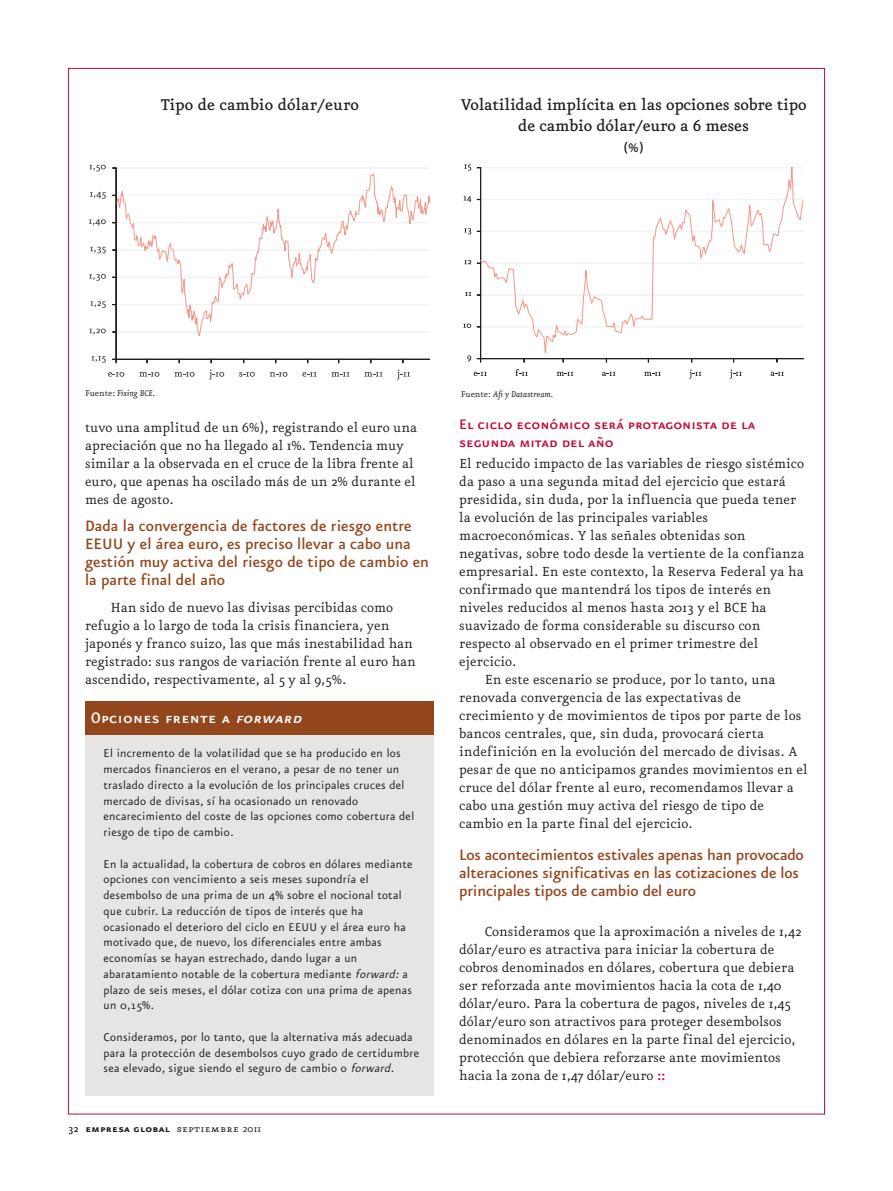
<style>
.page{position:relative;width:893px;height:1191px;background:#fff}
.page>*{position:absolute;margin:0;border:0;box-sizing:border-box;transform-origin:0 0}
.t1{font:500 18.75px/21px "Eureka";letter-spacing:-.01em;color:#231f20;text-align:center}
.t2{font:500 18px/18px "Eureka Sans";letter-spacing:-.01em;color:#93461c}
.t3{font:18px "Eureka Sans Medium Caps";letter-spacing:.02em;color:#fff}
.t4{font:16.5px/18px "Eureka Sans Medium Caps";color:#c40a3c}
.t5{font:15.75px/18px "Eureka";letter-spacing:.005em;color:#231f20}
.t6{font:500 15px "Eureka";color:#231f20}
.t7{font:13.5px/15.8px "Eureka Sans";letter-spacing:.02em;color:#231f20}
.t8{font:12px "Eureka Sans Bold Caps";letter-spacing:.025em;color:#231f20}
.t9{font:italic 10.2px "Eureka";color:#231f20}
.s1{font-style:normal}
.s2{font-style:italic}
.s3{font-family:"Eureka";font-weight:500}
.s4{font-family:"Eureka Small Caps"}
.s5{font-family:"Eureka"}
.s6{font-family:"Eureka Sans";font-weight:700;color:#c40a3c}
</style>
<div class="page">
<div style="left:85px;top:734px;width:349px;height:361px;background:#e6e5e4"></div>
<svg style="left:481px;top:167px;width:323px;height:160px"></svg>
<div style="left:480px;top:167px;width:1px;height:192px;border:1px solid #231f20"></div>
<div style="left:480px;top:358px;width:324px;height:1px;border:1px solid #231f20"></div>
<svg style="left:467px;top:355px;width:4px;height:7px"></svg>
<svg style="left:463px;top:323px;width:8px;height:5px"></svg>
<svg style="left:465px;top:292px;width:6px;height:4px"></svg>
<svg style="left:464px;top:260px;width:7px;height:4px"></svg>
<svg style="left:464px;top:228px;width:7px;height:6px"></svg>
<svg style="left:464px;top:196px;width:7px;height:6px"></svg>
<svg style="left:464px;top:165px;width:7px;height:6px"></svg>
<svg style="left:474px;top:372px;width:13px;height:4px"></svg>
<svg style="left:515px;top:369px;width:13px;height:7px"></svg>
<svg style="left:557px;top:372px;width:16px;height:4px"></svg>
<svg style="left:602px;top:372px;width:13px;height:4px"></svg>
<svg style="left:644px;top:372px;width:17px;height:4px"></svg>
<svg style="left:689px;top:369px;width:12px;height:10px"></svg>
<svg style="left:730px;top:369px;width:12px;height:10px"></svg>
<svg style="left:771px;top:372px;width:13px;height:4px"></svg>
<svg style="left:479px;top:186px;width:246px;height:177px"></svg>
<svg style="left:722px;top:166px;width:82px;height:90px"></svg>
<div style="left:116px;top:168px;width:1px;height:191px;border:1px solid #231f20"></div>
<div style="left:116px;top:359px;width:313px;height:1px;border:1px solid #231f20"></div>
<svg style="left:92px;top:356px;width:14px;height:7px"></svg>
<svg style="left:89px;top:328px;width:17px;height:7px"></svg>
<svg style="left:90px;top:301px;width:16px;height:7px"></svg>
<svg style="left:89px;top:274px;width:17px;height:7px"></svg>
<svg style="left:90px;top:247px;width:16px;height:6px"></svg>
<svg style="left:89px;top:219px;width:17px;height:7px"></svg>
<svg style="left:90px;top:192px;width:16px;height:7px"></svg>
<svg style="left:89px;top:165px;width:17px;height:6px"></svg>
<svg style="left:108px;top:372px;width:16px;height:5px"></svg>
<svg style="left:139px;top:372px;width:20px;height:5px"></svg>
<svg style="left:174px;top:372px;width:21px;height:5px"></svg>
<svg style="left:209px;top:369px;width:15px;height:10px"></svg>
<svg style="left:239px;top:372px;width:16px;height:5px"></svg>
<svg style="left:270px;top:372px;width:17px;height:5px"></svg>
<svg style="left:302px;top:372px;width:14px;height:5px"></svg>
<svg style="left:331px;top:372px;width:18px;height:4px"></svg>
<svg style="left:364px;top:372px;width:18px;height:4px"></svg>
<svg style="left:397px;top:369px;width:13px;height:10px"></svg>
<svg style="left:112px;top:168px;width:319px;height:171px"></svg>
<div style="left:85px;top:701px;width:349px;height:34px;background:#93461c"></div>
<p class="t1" style="left:161px;top:95px;width:200px">Tipo de cambio dólar/euro</p>
<p class="t1" style="left:461px;top:95px;width:347px">Volatilidad implícita en las opciones sobre tipo de cambio dólar/euro a 6 meses</p>
<p class="t6" style="left:623px;top:141px;width:22px">(%)</p>
<p class="t9" style="left:85px;top:388px;width:72px"><span class="s1">Fuente:</span> Fixing BCE.</p>
<p class="t9" style="left:461px;top:389px;width:94px"><span class="s1">Fuente:</span> Afi y Datastream.</p>
<p class="t5" style="left:85px;top:419px;width:334px">tuvo una amplitud de un 6%), registrando el euro una apreciación que no ha llegado al 1%. Tendencia muy similar a la observada en el cruce de la libra frente al euro, que apenas ha oscilado más de un 2% durante el mes de agosto.</p>
<p class="t2" style="left:85px;top:516px;width:345px">Dada la convergencia de factores de riesgo entre EEUU y el área euro, es preciso llevar a cabo una gestión muy activa del riesgo de tipo de cambio en la parte final del año</p>
<p class="t5" style="left:85px;top:599px;width:332px;text-indent:26px">Han sido de nuevo las divisas percibidas como refugio a lo largo de toda la crisis financiera, yen japonés y franco suizo, las que más inestabilidad han registrado: sus rangos de variación frente al euro han ascendido, respectivamente, al 5 y al 9,5%.</p>
<p class="t3" style="left:91px;top:706px;width:215px">Opciones frente a <span class="s2">forward</span></p>
<p class="t7" style="left:104px;top:746px;width:312px">El incremento de la volatilidad que se ha producido en los mercados financieros en el verano, a pesar de no tener un traslado directo a la evolución de los principales cruces del mercado de divisas, sí ha ocasionado un renovado encarecimiento del coste de las opciones como cobertura del riesgo de tipo de cambio.</p>
<p class="t7" style="left:104px;top:856px;width:310px">En la actualidad, la cobertura de cobros en dólares mediante opciones con vencimiento a seis meses supondría el desembolso de una prima de un 4% sobre el nocional total que cubrir. La reducción de tipos de interés que ha ocasionado el deterioro del ciclo en EEUU y el área euro ha motivado que, de nuevo, los diferenciales entre ambas economías se hayan estrechado, dando lugar a un abaratamiento notable de la cobertura mediante <span class="s2">forward:</span>a plazo de seis meses, el dólar cotiza con una prima de apenas un 0,15%.</p>
<p class="t7" style="left:104px;top:1029px;width:317px">Consideramos, por lo tanto, que la alternativa más adecuada para la protección de desembolsos cuyo grado de certidumbre sea elevado, sigue siendo el seguro de cambio o <span class="s2">forward.</span></p>
<p class="t8" style="left:68px;top:1122px;width:195px"><span class="s3">32</span> empresa global <span class="s4">septiembre</span> <span class="s5">2011</span></p>
<p class="t4" style="left:459px;top:414px;width:297px">El ciclo económico será protagonista de la segunda mitad del año</p>
<p class="t5" style="left:459px;top:455px;width:346px">El reducido impacto de las variables de riesgo sistémico</p>
<p class="t5" style="left:459px;top:473px;width:328px">da paso a una segunda mitad del ejercicio que estará</p>
<p class="t5" style="left:459px;top:491px;width:339px">presidida, sin duda, por la influencia que pueda tener</p>
<p class="t5" style="left:459px;top:509px;width:250px">la evolución de las principales variables</p>
<p class="t5" style="left:459px;top:527px;width:288px">macroeconómicas. Y las señales obtenidas son</p>
<p class="t5" style="left:459px;top:545px;width:347px">negativas, sobre todo desde la vertiente de la confianza</p>
<p class="t5" style="left:459px;top:563px;width:346px">empresarial. En este contexto, la Reserva Federal ya ha</p>
<p class="t5" style="left:459px;top:581px;width:313px">confirmado que mantendrá los tipos de interés en</p>
<p class="t5" style="left:459px;top:599px;width:309px">niveles reducidos al menos hasta 2013 y el BCE ha</p>
<p class="t5" style="left:459px;top:617px;width:303px">suavizado de forma considerable su discurso con</p>
<p class="t5" style="left:459px;top:635px;width:301px">respecto al observado en el primer trimestre del</p>
<p class="t5" style="left:459px;top:653px;width:59px">ejercicio.</p>
<p class="t5" style="left:485px;top:671px;width:292px">En este escenario se produce, por lo tanto, una</p>
<p class="t5" style="left:459px;top:689px;width:283px">renovada convergencia de las expectativas de</p>
<p class="t5" style="left:459px;top:707px;width:344px">crecimiento y de movimientos de tipos por parte de los</p>
<p class="t5" style="left:459px;top:725px;width:306px">bancos centrales, que, sin duda, provocará cierta</p>
<p class="t5" style="left:459px;top:743px;width:340px">indefinición en la evolución del mercado de divisas. A</p>
<p class="t5" style="left:459px;top:761px;width:350px">pesar de que no anticipamos grandes movimientos en el</p>
<p class="t5" style="left:459px;top:779px;width:336px">cruce del dólar frente al euro, recomendamos llevar a</p>
<p class="t5" style="left:459px;top:797px;width:306px">cabo una gestión muy activa del riesgo de tipo de</p>
<p class="t5" style="left:459px;top:815px;width:235px">cambio en la parte final del ejercicio.</p>
<p class="t2" style="left:459px;top:845px;width:346px">Los acontecimientos estivales apenas han provocado alteraciones significativas en las cotizaciones de los principales tipos de cambio del euro</p>
<p class="t5" style="left:459px;top:923px;width:344px;text-indent:26px">Consideramos que la aproximación a niveles de 1,42 dólar/euro es atractiva para iniciar la cobertura de cobros denominados en dólares, cobertura que debiera ser reforzada ante movimientos hacia la cota de 1,40 dólar/euro. Para la cobertura de pagos, niveles de 1,45 dólar/euro son atractivos para proteger desembolsos denominados en dólares en la parte final del ejercicio, protección que debiera reforzarse ante movimientos hacia la zona de 1,47 dólar/euro <span class="s6">::</span></p>
</div>
